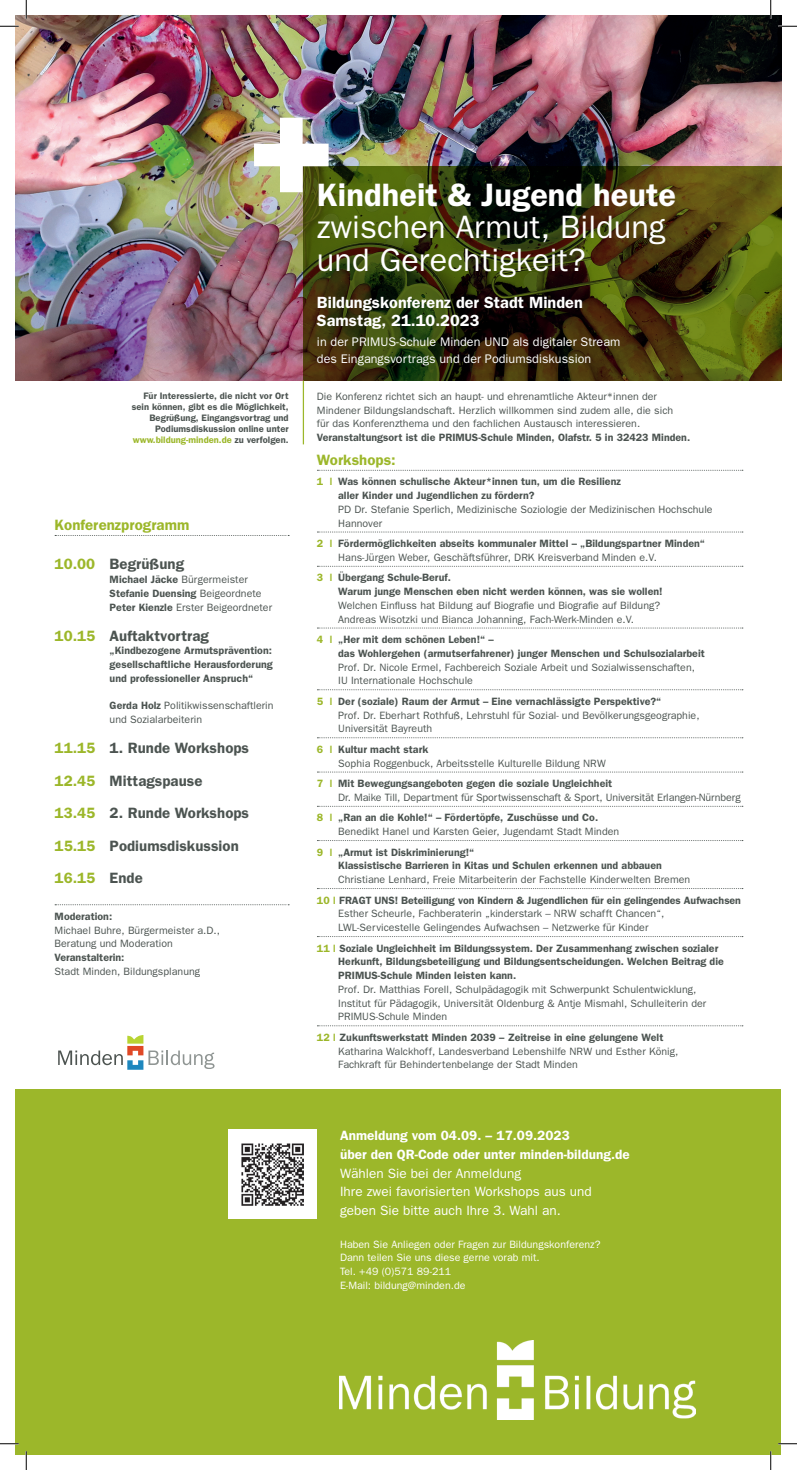
<style>
.page{position:relative;width:797px;height:1470px;background:#fff}
.page>*{position:absolute;margin:0;border:0;box-sizing:border-box;transform-origin:0 0}
.t1{font:32.5px/32.5px "Franklin Gothic";letter-spacing:.005em;color:#fff}
.t2{font:600 32.5px "Franklin Gothic";letter-spacing:.005em;color:#fff}
.t3{font:600 16.25px/18.8px "Franklin Gothic";letter-spacing:.005em;color:#fff}
.t4{font:600 15px/32.5px "Franklin Gothic";letter-spacing:.005em;color:#4c5451}
.t5{font:600 15px "Franklin Gothic";letter-spacing:.005em;color:#9cb72a}
.t6{font:13.5px/18.8px "Franklin Gothic";color:#fff}
.t7{font:600 13.5px/18.8px "Franklin Gothic";letter-spacing:.005em;color:#fff}
.t8{font:12.5px/16.2px "Franklin Gothic";letter-spacing:.005em;color:#fff}
.t9{font:10.62px/13.8px "Franklin Gothic";color:#4c5451}
.t10{font:600 10.62px/13.8px "Franklin Gothic";color:#4c5451}
.t11{font:10.62px/13.8px "Franklin Gothic";color:#fff}
.t12{font:600 9.38px/11px "Franklin Gothic";color:#4c5451;text-align:right}
.s1{color:#9cb72a}
.s2{font-weight:600}
.s3{font-weight:400}
.s4{font-weight:600;color:#9cb72a}
</style>
<div class="page">
<img style="left:16px;top:16px;width:765px;height:365px">
<svg style="left:303px;top:166px;width:478px;height:215px;background:#3c3b0c"></svg>
<svg style="left:55px;top:535px;width:234px;height:1px"></svg>
<svg style="left:55px;top:904px;width:234px;height:1px"></svg>
<svg style="left:317px;top:470px;width:426px;height:1px"></svg>
<svg style="left:317px;top:532px;width:426px;height:1px"></svg>
<svg style="left:317px;top:566px;width:426px;height:1px"></svg>
<svg style="left:317px;top:628px;width:426px;height:1px"></svg>
<svg style="left:317px;top:689px;width:426px;height:1px"></svg>
<svg style="left:317px;top:737px;width:426px;height:1px"></svg>
<svg style="left:317px;top:772px;width:426px;height:1px"></svg>
<svg style="left:317px;top:806px;width:426px;height:1px"></svg>
<svg style="left:317px;top:840px;width:426px;height:1px"></svg>
<svg style="left:317px;top:888px;width:426px;height:1px"></svg>
<svg style="left:317px;top:936px;width:426px;height:1px"></svg>
<svg style="left:317px;top:1025px;width:426px;height:1px"></svg>
<div style="left:16px;top:1089px;width:765px;height:365px;background:#9cb72a"></div>
<img style="left:339px;top:1340px;width:356px;height:80px">
<div style="left:228px;top:1129px;width:89px;height:90px;background:#fff"></div>
<img style="left:242px;top:1143px;width:62px;height:62px">
<svg style="left:58px;top:1035px;width:156px;height:35px"></svg>
<hr style="left:303px;top:381px;width:1px;height:63px;background:#9cb72a">
<img style="left:254px;top:118px;width:74px;height:74px">
<svg style="left:0;top:25px;width:19px;height:2px"></svg>
<svg style="left:778px;top:25px;width:19px;height:2px"></svg>
<svg style="left:0;top:1443px;width:19px;height:1px"></svg>
<svg style="left:778px;top:1443px;width:19px;height:1px"></svg>
<svg style="left:25px;top:0;width:2px;height:19px"></svg>
<svg style="left:25px;top:1451px;width:2px;height:19px"></svg>
<svg style="left:770px;top:0;width:1px;height:19px"></svg>
<svg style="left:770px;top:1451px;width:1px;height:19px"></svg>
<p class="t12" style="left:132px;top:390px;width:158px">Für Interessierte, die nicht vor Ort sein können, gibt es die Möglichkeit, Begrüßung, Eingangsvortrag und Podiumsdiskussion online unter <span class="s1">www.bildung-minden.de</span> zu verfolgen.</p>
<h3 class="t5" style="left:55px;top:516px;width:136px">Konferenzprogramm</h3>
<h3 class="t4" style="left:55px;top:547px;width:131px"><span class="s1">10.00</span> Begrüßung</h3>
<p class="t9" style="left:110px;top:572px;width:164px"><span class="s2">Michael Jäcke</span> Bürgermeister<br><span class="s2">Stefanie Duensing</span> Beigeordnete<br><span class="s2">Peter Kienzle</span> Erster Beigeordneter</p>
<h3 class="t4" style="left:55px;top:619px;width:156px"><span class="s1">10.15</span> Auftaktvortrag</h3>
<p class="t10" style="left:110px;top:643px;width:165px;text-align:justify">„Kindbezogene Armutsprävention: gesellschaftliche Herausforderung und professioneller Anspruch“</p>
<p class="t9" style="left:110px;top:699px;width:165px"><span class="s2">Gerda Holz</span> Politikwissenschaftlerin und Sozialarbeiterin</p>
<h3 class="t4" style="left:55px;top:731px;width:196px"><span class="s1">11.15</span> 1. Runde Workshops<br><span class="s1">12.45</span> Mittagspause<br><span class="s1">13.45</span> 2. Runde Workshops<br><span class="s1">15.15</span> Podiumsdiskussion<br><span class="s1">16.15</span> Ende</h3>
<p class="t10" style="left:55px;top:909px;width:59px">Moderation:</p>
<p class="t9" style="left:55px;top:923px;width:167px">Michael Buhre, Bürgermeister a.D.,<br>Beratung und Moderation</p>
<p class="t10" style="left:55px;top:950px;width:71px">Veranstalterin:</p>
<p class="t9" style="left:55px;top:964px;width:147px">Stadt Minden, Bildungsplanung</p>
<h1 class="t2" style="left:317px;top:175px;width:360px">Kindheit &amp; Jugend heute</h1>
<h1 class="t1" style="left:317px;top:210px;width:350px">zwischen Armut, Bildung und Gerechtigkeit?</h1>
<h2 class="t3" style="left:317px;top:292px;width:267px">Bildungskonferenz der Stadt Minden<br>Samstag, 21.10.2023</h2>
<p class="t8" style="left:317px;top:334px;width:305px">in der PRIMUS-Schule Minden UND als digitaler Stream des Eingangsvortrags und der Podiumsdiskussion</p>
<p class="t9" style="left:317px;top:389px;width:358px">Die Konferenz richtet sich an haupt- und ehrenamtliche Akteur*innen der<br>Mindener Bildungslandschaft. Herzlich willkommen sind zudem alle, die sich für das Konferenzthema und den fachlichen Austausch interessieren.</p>
<p class="t10" style="left:317px;top:430px;width:375px">Veranstaltungsort ist die PRIMUS-Schule Minden, Olafstr. 5 in 32423 Minden.</p>
<h3 class="t5" style="left:317px;top:451px;width:80px">Workshops:</h3>
<p class="t10" style="left:338px;top:474px;width:284px;text-indent:-21px"><span class="s1">1 |</span> Was können schulische Akteur*innen tun, um die Resilienz aller Kinder und Jugendlichen zu fördern?</p>
<p class="t9" style="left:338px;top:502px;width:376px">PD Dr. Stefanie Sperlich, Medizinische Soziologie der Medizinischen Hochschule<br>Hannover</p>
<p class="t10" style="left:338px;top:536px;width:368px;text-indent:-21px"><span class="s1">2 |</span> Fördermöglichkeiten abseits kommunaler Mittel – „Bildungspartner Minden“<br><span class="s3">Hans-Jürgen Weber, Geschäftsführer, DRK Kreisverband Minden e.V.</span></p>
<p class="t10" style="left:338px;top:570px;width:326px;text-indent:-21px"><span class="s1">3 |</span> Übergang Schule-Beruf.<br>Warum junge Menschen eben nicht werden können, was sie wollen!</p>
<p class="t9" style="left:338px;top:598px;width:323px">Welchen Einfluss hat Bildung auf Biografie und Biografie auf Bildung?<br>Andreas Wisotzki und Bianca Johanning, Fach-Werk-Minden e.V.</p>
<p class="t10" style="left:338px;top:632px;width:368px;text-indent:-21px"><span class="s1">4 |</span> „Her mit dem schönen Leben!“ –<br>das Wohlergehen (armutserfahrener) junger Menschen und Schulsozialarbeit</p>
<p class="t9" style="left:338px;top:660px;width:358px">Prof. Dr. Nicole Ermel, Fachbereich Soziale Arbeit und Sozialwissenschaften,<br>IU Internationale Hochschule</p>
<p class="t9" style="left:338px;top:694px;width:363px;text-indent:-21px"><span class="s4">5 |</span> <span class="s2">Der (soziale) Raum der Armut – Eine vernachlässigte Perspektive?“<br></span>Prof. Dr. Eberhart Rothfuß, Lehrstuhl für Sozial- und Bevölkerungsgeographie,<br>Universität Bayreuth</p>
<p class="t9" style="left:338px;top:742px;width:269px;text-indent:-21px"><span class="s4">6 |</span> <span class="s2">Kultur macht stark<br></span>Sophia Roggenbuck, Arbeitsstelle Kulturelle Bildung NRW</p>
<p class="t9" style="left:338px;top:776px;width:404px;text-indent:-21px"><span class="s4">7 |</span> <span class="s2">Mit Bewegungsangeboten gegen die soziale Ungleichheit<br></span>Dr. Maike Till, Department für Sportwissenschaft &amp; Sport, Universität Erlangen-Nürnberg</p>
<p class="t9" style="left:338px;top:811px;width:282px;text-indent:-21px"><span class="s4">8 |</span> <span class="s2">„Ran an die Kohle!“ – Fördertöpfe, Zuschüsse und Co.<br></span>Benedikt Hanel und Karsten Geier, Jugendamt Stadt Minden</p>
<p class="t10" style="left:338px;top:845px;width:325px;text-indent:-21px"><span class="s1">9 |</span> „Armut ist Diskriminierung!“<br>Klassistische Barrieren in Kitas und Schulen erkennen und abbauen</p>
<p class="t10" style="left:317px;top:869px;width:425px;line-height:20.5px;text-indent:21px"><span class="s3">Christiane Lenhard, Freie Mitarbeiterin der Fachstelle Kinderwelten Bremen<br></span><span class="s1">10 |</span> FRAGT UNS! Beteiligung von Kindern &amp; Jugendlichen für ein gelingendes Aufwachsen</p>
<p class="t9" style="left:338px;top:907px;width:328px">Esther Scheurle, Fachberaterin „kinderstark – NRW schafft Chancen“,<br>LWL-Servicestelle Gelingendes Aufwachsen – Netzwerke für Kinder</p>
<p class="t10" style="left:338px;top:941px;width:387px;text-indent:-21px"><span class="s1">11 |</span> Soziale Ungleichheit im Bildungssystem. Der Zusammenhang zwischen sozialer<br>Herkunft, Bildungsbeteiligung und Bildungsentscheidungen. Welchen Beitrag die<br>PRIMUS-Schule Minden leisten kann.</p>
<p class="t9" style="left:338px;top:982px;width:369px">Prof. Dr. Matthias Forell, Schulpädagogik mit Schwerpunkt Schulentwicklung,<br>Institut für Pädagogik, Universität Oldenburg &amp; Antje Mismahl, Schulleiterin der<br>PRIMUS-Schule Minden</p>
<p class="t9" style="left:338px;top:1030px;width:341px;text-indent:-21px"><span class="s4">12 |</span> <span class="s2">Zukunftswerkstatt Minden 2039 – Zeitreise in eine gelungene Welt<br></span>Katharina Walckhoff, Landesverband Lebenshilfe NRW und Esther König,<br>Fachkraft für Behindertenbelange der Stadt Minden</p>
<p class="t7" style="left:340px;top:1126px;width:291px">Anmeldung vom 04.09. – 17.09.2023<br>über den QR-Code oder unter minden-bildung.de</p>
<p class="t6" style="left:340px;top:1163px;width:253px">Wählen Sie bei der Anmeldung<br>Ihre zwei favorisierten Workshops aus und geben Sie bitte auch Ihre 3. Wahl an.</p>
<p class="t11" style="left:340px;top:1237px;width:262px">Haben Sie Anliegen oder Fragen zur Bildungskonferenz?<br>Dann teilen Sie uns diese gerne vorab mit.<br>Tel. +49 (0)571 89-211<br>E-Mail: bildung@minden.de</p>
</div>
